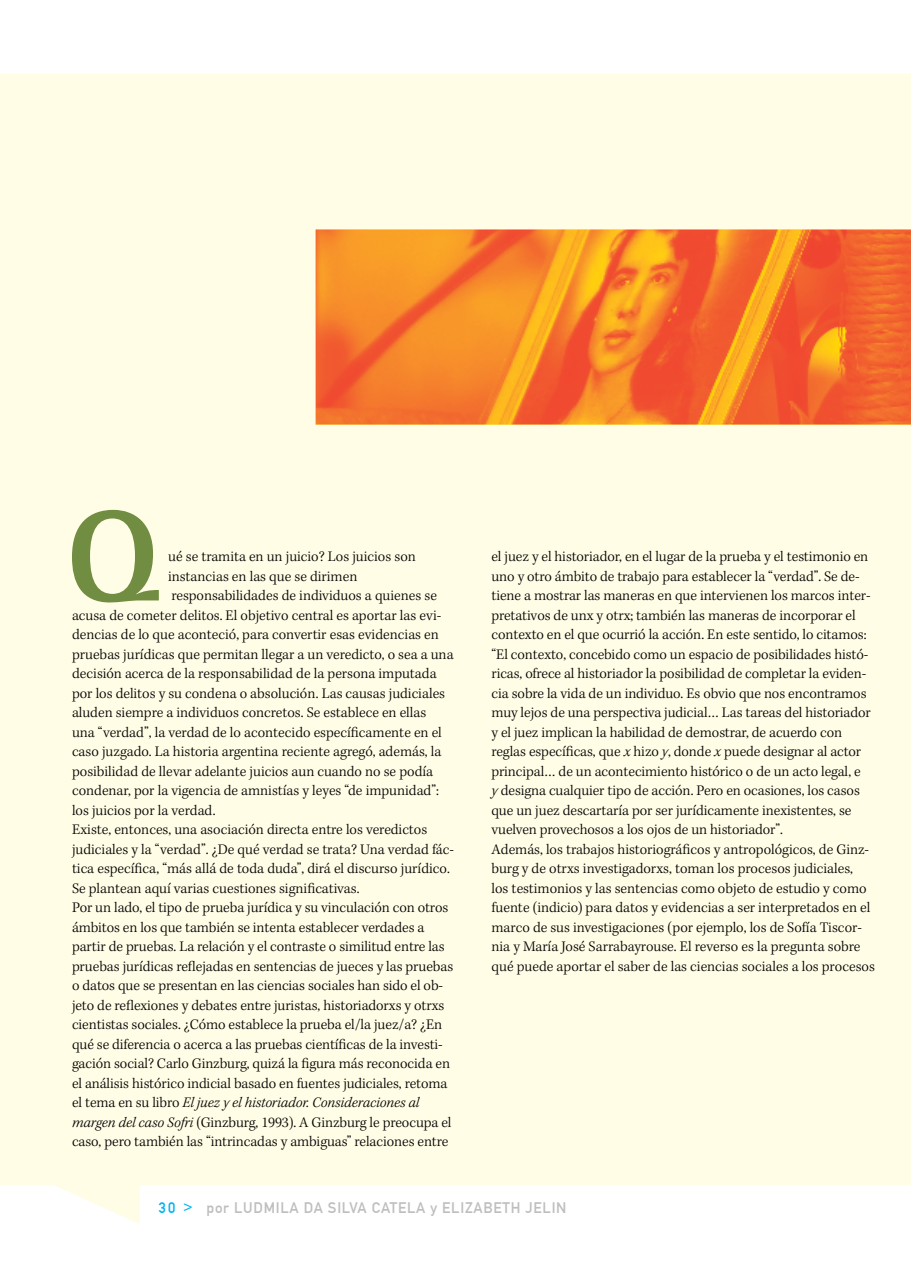
<style>
.page{position:relative;width:911px;height:1263px;background:#fff}
.page>*{position:absolute;margin:0;border:0;box-sizing:border-box;transform-origin:0 0}
.t1{font:700 134.7px "Egyptienne F";color:#718d41}
.t2{font:300 15px/19.5px "Kepler Std";color:#000}
.t3{font:italic 300 15px "Kepler Std";letter-spacing:-.005em;color:#000}
.t4{font:15px "DIN1451 Mittelschrift";letter-spacing:.05em;color:#bcbec0}
.s1{font-style:normal}
.s2{font-style:italic}
.s3{color:#00b3f0}
</style>
<div class="page">
<div style="left:0;top:73px;width:911px;height:1151px;background:#fffde5"></div>
<img style="left:316px;top:230px;width:595px;height:194px">
<h1 class="t1" style="left:65px;top:482px;width:99px">Q</h1>
<p class="t2" style="left:168px;top:547px;width:249px">ué se tramita en un juicio? Los juicios son</p>
<p class="t2" style="left:168px;top:567px;width:191px">instancias en las que se dirimen</p>
<p class="t2" style="left:171px;top:586px;width:267px">responsabilidades de individuos a quienes se</p>
<p class="t2" style="left:72px;top:606px;width:371px">acusa de cometer delitos. El objetivo central es aportar las evi-</p>
<p class="t2" style="left:72px;top:625px;width:368px">dencias de lo que aconteció, para convertir esas evidencias en</p>
<p class="t2" style="left:72px;top:645px;width:383px">pruebas jurídicas que permitan llegar a un veredicto, o sea a una</p>
<p class="t2" style="left:72px;top:664px;width:366px">decisión acerca de la responsabilidad de la persona imputada</p>
<p class="t2" style="left:72px;top:684px;width:375px">por los delitos y su condena o absolución. Las causas judiciales</p>
<p class="t2" style="left:72px;top:703px;width:356px">aluden siempre a individuos concretos. Se establece en ellas</p>
<p class="t2" style="left:72px;top:723px;width:371px">una “verdad”, la verdad de lo acontecido específicamente en el</p>
<p class="t2" style="left:72px;top:742px;width:371px">caso juzgado. La historia argentina reciente agregó, además, la</p>
<p class="t2" style="left:72px;top:762px;width:363px">posibilidad de llevar adelante juicios aun cuando no se podía</p>
<p class="t2" style="left:72px;top:781px;width:368px">condenar, por la vigencia de amnistías y leyes “de impunidad”:</p>
<p class="t2" style="left:72px;top:801px;width:145px">los juicios por la verdad.</p>
<p class="t2" style="left:72px;top:820px;width:357px">Existe, entonces, una asociación directa entre los veredictos</p>
<p class="t2" style="left:72px;top:840px;width:384px">judiciales y la “verdad”. ¿De qué verdad se trata? Una verdad fác-</p>
<p class="t2" style="left:72px;top:859px;width:379px">tica específica, “más allá de toda duda”, dirá el discurso jurídico.</p>
<p class="t2" style="left:72px;top:879px;width:289px">Se plantean aquí varias cuestiones significativas.</p>
<p class="t2" style="left:72px;top:898px;width:378px">Por un lado, el tipo de prueba jurídica y su vinculación con otros</p>
<p class="t2" style="left:72px;top:918px;width:354px">ámbitos en los que también se intenta establecer verdades a</p>
<p class="t2" style="left:72px;top:937px;width:374px">partir de pruebas. La relación y el contraste o similitud entre las</p>
<p class="t2" style="left:72px;top:957px;width:383px">pruebas jurídicas reflejadas en sentencias de jueces y las pruebas</p>
<p class="t2" style="left:72px;top:976px;width:373px">o datos que se presentan en las ciencias sociales han sido el ob-</p>
<p class="t2" style="left:72px;top:996px;width:374px">jeto de reflexiones y debates entre juristas, historiadorxs y otrxs</p>
<p class="t2" style="left:72px;top:1015px;width:372px">cientistas sociales. ¿Cómo establece la prueba el/la juez/a? ¿En</p>
<p class="t2" style="left:72px;top:1035px;width:372px">qué se diferencia o acerca a las pruebas científicas de la investi-</p>
<p class="t2" style="left:72px;top:1054px;width:380px">gación social? Carlo Ginzburg, quizá la figura más reconocida en</p>
<p class="t2" style="left:72px;top:1074px;width:377px">el análisis histórico indicial basado en fuentes judiciales, retoma</p>
<p class="t3" style="left:72px;top:1094px;width:349px"><span class="s1">el tema en su libro</span> El juez y el historiador. Consideraciones al</p>
<p class="t2" style="left:72px;top:1113px;width:381px"><span class="s2">margen del caso Sofri</span> (Ginzburg, 1993). A Ginzburg le preocupa el</p>
<p class="t2" style="left:72px;top:1132px;width:378px">caso, pero también las “intrincadas y ambiguas” relaciones entre</p>
<p class="t2" style="left:491px;top:547px;width:385px">el juez y el historiador, en el lugar de la prueba y el testimonio en uno y otro ámbito de trabajo para establecer la “verdad”. Se de&shy;tiene a mostrar las maneras en que intervienen los marcos inter&shy;pretativos de unx y otrx; también las maneras de incorporar el contexto en el que ocurrió la acción. En este sentido, lo citamos: “El contexto, concebido como un espacio de posibilidades histó&shy;ricas, ofrece al historiador la posibilidad de completar la eviden&shy;cia sobre la vida de un individuo. Es obvio que nos encontramos muy lejos de una perspectiva judicial… Las tareas del historiador y el juez implican la habilidad de demostrar, de acuerdo con reglas específicas, que <span class="s2">x</span> hizo <span class="s2">y</span>, donde <span class="s2">x</span> puede designar al actor principal… de un acontecimiento histórico o de un acto legal, e<br><span class="s2">y</span> designa cualquier tipo de acción. Pero en ocasiones, los casos que un juez descartaría por ser jurídicamente inexistentes, se vuelven provechosos a los ojos de un historiador”.<br>Además, los trabajos historiográficos y antropológicos, de Ginz&shy;burg y de otrxs investigadorxs, toman los procesos judiciales,<br>los testimonios y las sentencias como objeto de estudio y como fuente (indicio) para datos y evidencias a ser interpretados en el marco de sus investigaciones (por ejemplo, los de Sofía Tiscor&shy;nia y María José Sarrabayrouse. El reverso es la pregunta sobre qué puede aportar el saber de las ciencias sociales a los procesos</p>
<p class="t4" style="left:159px;top:1199px;width:409px"><span class="s3">30 &gt;</span> POR LUDMILA DA SILVA CATELA Y ELIZABETH JELIN</p>
</div>
